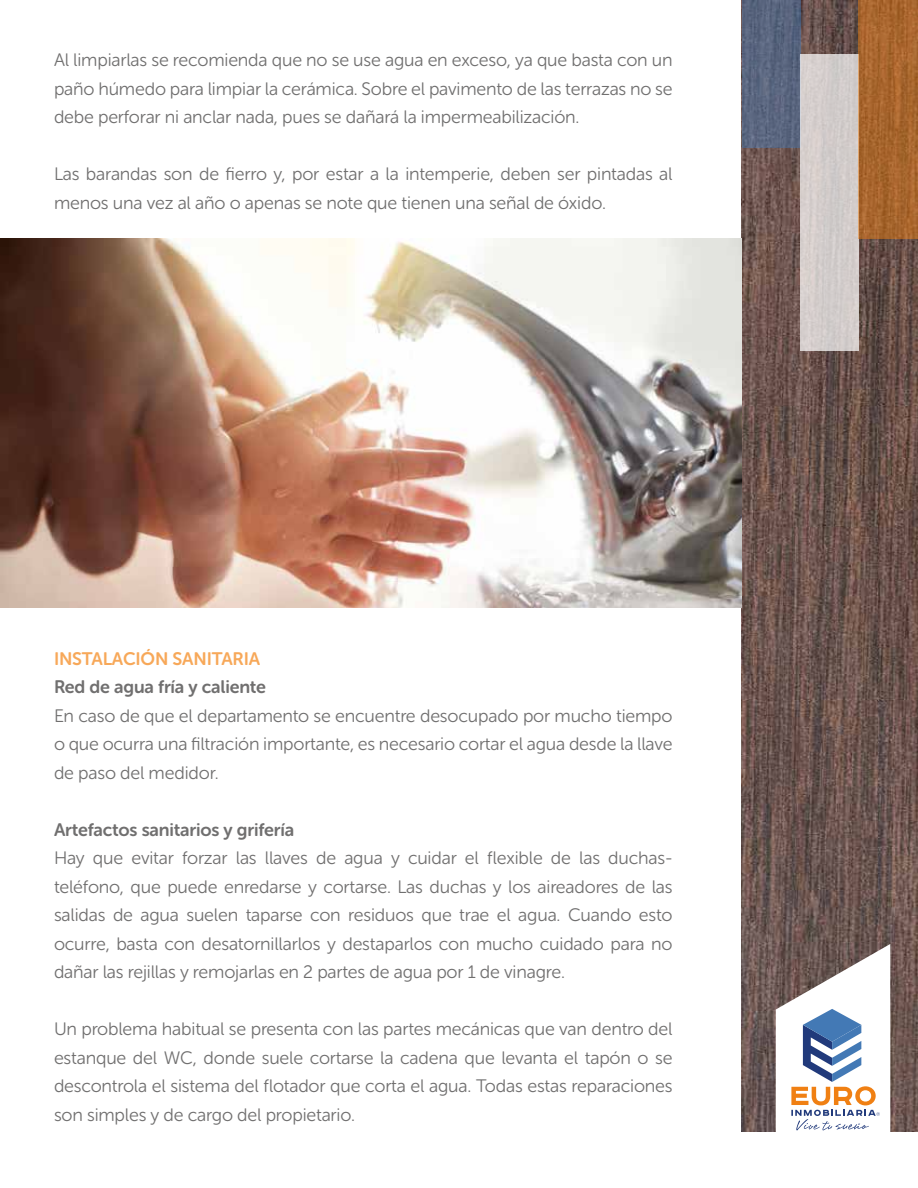
<style>
.page{position:relative;width:918px;height:1188px;background:#fff}
.page>*{position:absolute;margin:0;border:0;box-sizing:border-box;transform-origin:0 0}
.t1{font:18px/28.5px "Museo Sans Rounded 300";letter-spacing:-.01em;color:#706f6f;text-align:justify}
.t2{font:18px "Museo Sans Rounded 700";letter-spacing:-.01em;color:#706f6f}
.t3{font:18px "Museo Sans Rounded 700";letter-spacing:-.01em;color:#f7a859}
</style>
<div class="page">
<img style="left:742px;top:0;width:176px;height:1131px">
<svg style="left:776px;top:944px;width:114px;height:187px"></svg>
<svg style="left:742px;top:0;width:58px;height:147px;background:#59657e"></svg>
<div style="left:800px;top:54px;width:59px;height:296px;background:#d3cdcb"></div>
<svg style="left:859px;top:0;width:59px;height:238px;background:#a7652d"></svg>
<img style="left:1px;top:238px;width:741px;height:369px">
<p class="t1" style="left:54px;top:46px;width:620px">Al limpiarlas se recomienda que no se use agua en exceso, ya que basta con un paño húmedo para limpiar la cerámica. Sobre el pavimento de las terrazas no se debe perforar ni anclar nada, pues se dañará la impermeabilización.</p>
<p class="t1" style="left:54px;top:160px;width:620px">Las barandas son de fierro y, por estar a la intemperie, deben ser pintadas al menos una vez al año o apenas se note que tienen una señal de óxido.</p>
<p class="t3" style="left:54px;top:648px;width:208px">INSTALACIÓN SANITARIA</p>
<p class="t2" style="left:54px;top:677px;width:214px">Red de agua fría y caliente</p>
<p class="t1" style="left:54px;top:701px;width:620px">En caso de que el departamento se encuentre desocupado por mucho tiempo o que ocurra una filtración importante, es necesario cortar el agua desde la llave de paso del medidor.</p>
<p class="t2" style="left:54px;top:819px;width:242px">Artefactos sanitarios y grifería</p>
<p class="t1" style="left:54px;top:844px;width:620px">Hay que evitar forzar las llaves de agua y cuidar el flexible de las duchas&shy;teléfono, que puede enredarse y cortarse. Las duchas y los aireadores de las salidas de agua suelen taparse con residuos que trae el agua. Cuando esto ocurre, basta con desatornillarlos y destaparlos con mucho cuidado para no dañar las rejillas y remojarlas en 2 partes de agua por 1 de vinagre.</p>
<p class="t1" style="left:54px;top:1015px;width:620px">Un problema habitual se presenta con las partes mecánicas que van dentro del estanque del WC, donde suele cortarse la cadena que levanta el tapón o se descontrola el sistema del flotador que corta el agua. Todas estas reparaciones son simples y de cargo del propietario.</p>
</div>
